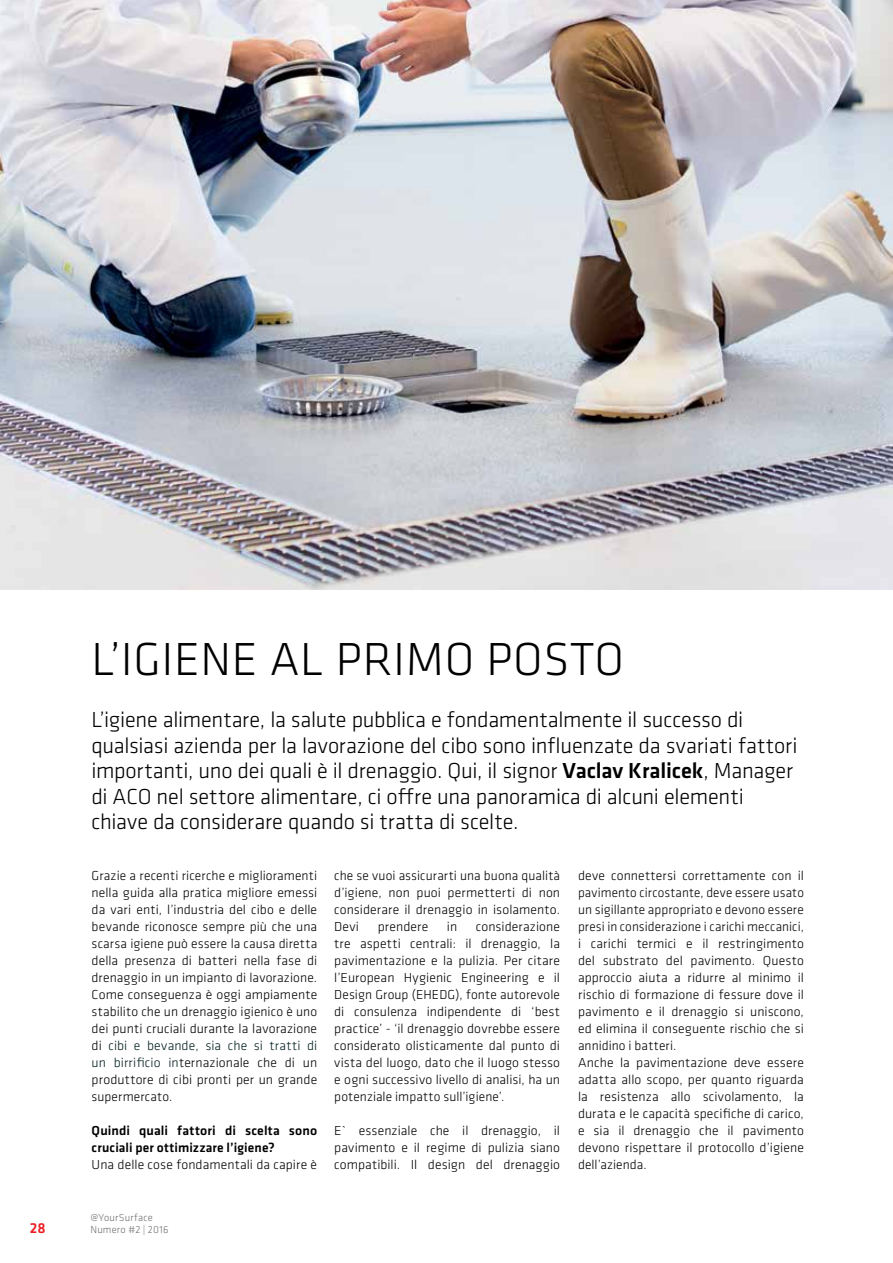
<style>
.page{position:relative;width:893px;height:1263px;background:#fff}
.page>*{position:absolute;margin:0;border:0;box-sizing:border-box;transform-origin:0 0}
.t1{font:300 48px "Klavika";letter-spacing:.015em;color:#000}
.t2{font:300 22.5px/25.5px "Klavika";letter-spacing:-.01em;color:#000}
.t3{font:500 15px "Klavika";color:#ed1d24}
.t4{font:300 13.5px/17px "Klavika";letter-spacing:.005em;color:#000;text-align:justify}
.t5{font:500 13.5px/17px "Klavika";letter-spacing:.01em;color:#000}
.t6{font:300 10.5px/12.6px "Klavika";letter-spacing:.02em;color:#6d6e71}
.s1{font-weight:500}
.s2{color:#041f20}
</style>
<div class="page">
<img style="left:0;top:0;width:893px;height:590px">
<h1 class="t1" style="left:91px;top:631px;width:534px">L’IGIENE AL PRIMO POSTO</h1>
<p class="t2" style="left:91px;top:707px;width:707px">L’igiene alimentare, la salute pubblica e fondamentalmente il successo di qualsiasi azienda per la lavorazione del cibo sono influenzate da svariati fattori importanti, uno dei quali è il drenaggio. Qui, il signor <span class="s1">Vaclav Kralicek</span>, Manager di ACO nel settore alimentare, ci offre una panoramica di alcuni elementi chiave da considerare quando si tratta di scelte.</p>
<p class="t4" style="left:334px;top:867px;width:227px">che se vuoi assicurarti una buona qualità d’igiene, non puoi permetterti di non considerare il drenaggio in isolamento.<br>Devi</p>
<p class="t4" style="left:92px;top:867px;width:227px">Grazie a recenti ricerche e miglioramenti nella guida alla pratica migliore emessi da vari enti, l’industria del cibo e delle bevande riconosce sempre più che una scarsa igiene può essere la causa diretta della presenza di batteri nella fase di drenaggio in un impianto di lavorazione.<br>Come conseguenza è oggi ampiamente stabilito che un drenaggio igienico è uno dei punti cruciali durante la lavorazione di <span class="s2">cibi e bevande, sia che si tratti di un birrificio in</span>ternazionale che di un produttore di cibi pronti per un grande supermercato.</p>
<p class="t5" style="left:92px;top:1122px;width:227px">Quindi quali fattori di scelta sono cruciali per ottimizzare l’igiene?</p>
<p class="t4" style="left:92px;top:1156px;width:227px">Una delle cose fondamentali da capire è</p>
<p class="t4" style="left:578px;top:867px;width:227px;text-align:left">deve connettersi correttamente con il pavimento circostante, deve essere usato un sigillante appropriato e devono essere presi in considerazione i carichi meccanici, i carichi termici e il restringimento del substrato del pavimento. Questo approccio aiuta a ridurre al minimo il rischio di formazione di fessure dove il pavimento e il drenaggio si uniscono, ed elimina il conseguente rischio che si annidino i batteri.<br>Anche la pavimentazione deve essere adatta allo scopo, per quanto riguarda la resistenza allo scivolamento, la durata e le capacità specifiche di carico, e sia il drenaggio che il pavimento devono rispettare il protocollo d’igiene dell’azienda.</p>
<p class="t4" style="left:334px;top:918px;width:227px;text-indent:142px">considerazione tre aspetti centrali: il drenaggio, la pavimentazione e la pulizia. Per citare l’European Hygienic Engineering e il Design Group (EHEDG), fonte autorevole di consulenza indipendente di ‘best practice’ - ‘il drenaggio dovrebbe essere considerato olisticamente dal punto di vista del luogo, dato che il luogo stesso e ogni successivo livello di analisi, ha un potenziale impatto sull’igiene’.</p>
<p class="t4" style="left:334px;top:1122px;width:227px">E` essenziale che il drenaggio, il pavimento e il regime di pulizia siano compatibili. Il design del drenaggio</p>
<p class="t4" style="left:378px;top:918px;width:52px">prendere</p>
<p class="t4" style="left:447px;top:918px;width:12px">in</p>
<p class="t3" style="left:30px;top:1218px;width:17px">28</p>
<p class="t6" style="left:91px;top:1211px;width:80px">@YourSurface<br>Numero #2 | 2016</p>
</div>
